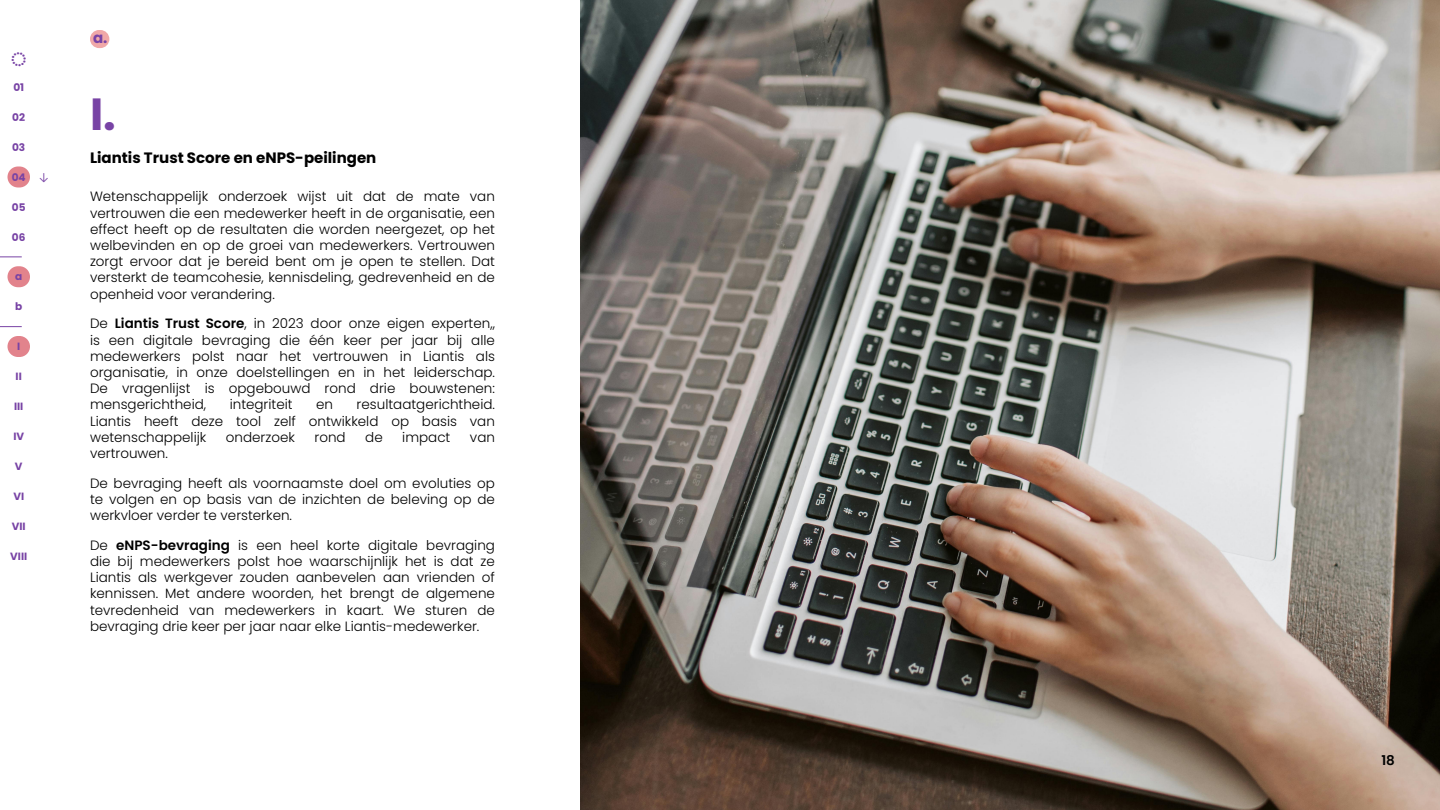
<style>
.page{position:relative;width:1440px;height:810px;background:#fff}
.page>*{position:absolute;margin:0;border:0;box-sizing:border-box;transform-origin:0 0}
.t1{font:700 45px "Poppins";color:#7843a5}
.t2{font:900 25.5px "Poppins";color:#7843a5}
.t3{font:700 15px "Poppins";color:#000}
.t4{font:700 15px "Poppins";color:#7843a5}
.t5{font:300 13.5px/16.2px "Poppins";color:#000;text-align:justify}
.t6{font:600 13.5px "Poppins";color:#000}
.t7{font:11.25px "Calibri";color:#7843a5}
.t8{font:700 10.5px "Poppins";color:#7843a5}
.s1{font-weight:600}
</style>
<div class="page">
<div style="left:90px;top:30px;width:19px;height:18px;background:#f0a8a8;border-radius:9px"></div>
<img style="left:580px;top:0;width:860px;height:810px">
<div style="left:8px;top:266px;width:22px;height:21px;background:#e2838c;border-radius:10px"></div>
<div style="left:8px;top:336px;width:22px;height:21px;background:#e2838c;border-radius:10px"></div>
<svg style="left:0;top:326px;width:22px;height:1px"></svg>
<div style="left:8px;top:166px;width:22px;height:22px;background:#e2838c;border-radius:10px"></div>
<svg style="left:0;top:256px;width:22px;height:1px"></svg>
<h2 class="t2" style="left:10px;top:42px;width:18px">◌</h2>
<p class="t8" style="left:13px;top:81px;width:12px">01</p>
<p class="t8" style="left:12px;top:111px;width:14px">02</p>
<p class="t8" style="left:12px;top:141px;width:15px">03</p>
<p class="t8" style="left:12px;top:171px;width:15px">04</p>
<p class="t8" style="left:12px;top:201px;width:15px">05</p>
<p class="t8" style="left:12px;top:231px;width:15px">06</p>
<p class="t7" style="left:39px;top:169px;width:12px">↓</p>
<p class="t8" style="left:15px;top:271px;width:9px">a</p>
<p class="t8" style="left:15px;top:301px;width:9px">b</p>
<p class="t8" style="left:17px;top:340px;width:5px">I</p>
<p class="t8" style="left:16px;top:370px;width:8px">II</p>
<p class="t8" style="left:14px;top:400px;width:11px">III</p>
<p class="t8" style="left:13px;top:430px;width:12px">IV</p>
<p class="t8" style="left:15px;top:460px;width:9px">V</p>
<p class="t8" style="left:13px;top:490px;width:12px">VI</p>
<p class="t8" style="left:12px;top:520px;width:15px">VII</p>
<p class="t8" style="left:10px;top:550px;width:18px">VIII</p>
<p class="t4" style="left:93px;top:29px;width:16px">a.</p>
<h1 class="t1" style="left:90px;top:88px;width:27px">I.</h1>
<p class="t3" style="left:90px;top:149px;width:288px">Liantis Trust Score en eNPS-peilingen</p>
<p class="t5" style="left:90px;top:189px;width:407px">Wetenschappelijk onderzoek wijst uit dat de mate van vertrouwen die een medewerker heeft in de organisatie, een effect heeft op de resultaten die worden neergezet, op het welbevinden en op de groei van medewerkers. Vertrouwen zorgt ervoor dat je bereid bent om je open te stellen. Dat versterkt de teamcohesie, kennisdeling, gedrevenheid en de openheid voor verandering.</p>
<p class="t5" style="left:90px;top:316px;width:407px">De <span class="s1">Liantis Trust Score</span>, in 2023 door onze eigen experten,, is een digitale bevraging die één keer per jaar bij alle medewerkers polst naar het vertrouwen in Liantis als organisatie, in onze doelstellingen en in het leiderschap.<br>De vragenlijst is opgebouwd rond drie bouwstenen: mensgerichtheid,</p>
<p class="t5" style="left:90px;top:397px;width:407px;text-indent:267px">resultaatgerichtheid.<br>Liantis heeft deze tool zelf ontwikkeld op basis van wetenschappelijk</p>
<p class="t5" style="left:230px;top:397px;width:65px">integriteit</p>
<p class="t5" style="left:316px;top:397px;width:18px">en</p>
<p class="t5" style="left:226px;top:429px;width:71px">onderzoek</p>
<p class="t5" style="left:315px;top:429px;width:33px">rond</p>
<p class="t5" style="left:365px;top:429px;width:19px">de</p>
<p class="t5" style="left:402px;top:429px;width:50px">impact</p>
<p class="t5" style="left:470px;top:429px;width:27px">van</p>
<p class="t5" style="left:90px;top:445px;width:79px">vertrouwen.</p>
<p class="t5" style="left:90px;top:475px;width:407px">De bevraging heeft als voornaamste doel om evoluties op te volgen en op basis van de inzichten de beleving op de werkvloer verder te versterken.</p>
<p class="t5" style="left:90px;top:537px;width:407px">De <span class="s1">eNPS-bevraging</span> is een heel korte digitale bevraging die bij medewerkers polst hoe waarschijnlijk het is dat ze Liantis als werkgever zouden aanbevelen aan vrienden of kennissen. Met andere woorden, het brengt de algemene tevredenheid van medewerkers in kaart. We sturen de bevraging drie keer per jaar naar elke Liantis-medewerker.</p>
<p class="t6" style="left:1381px;top:752px;width:15px">18</p>
</div>
